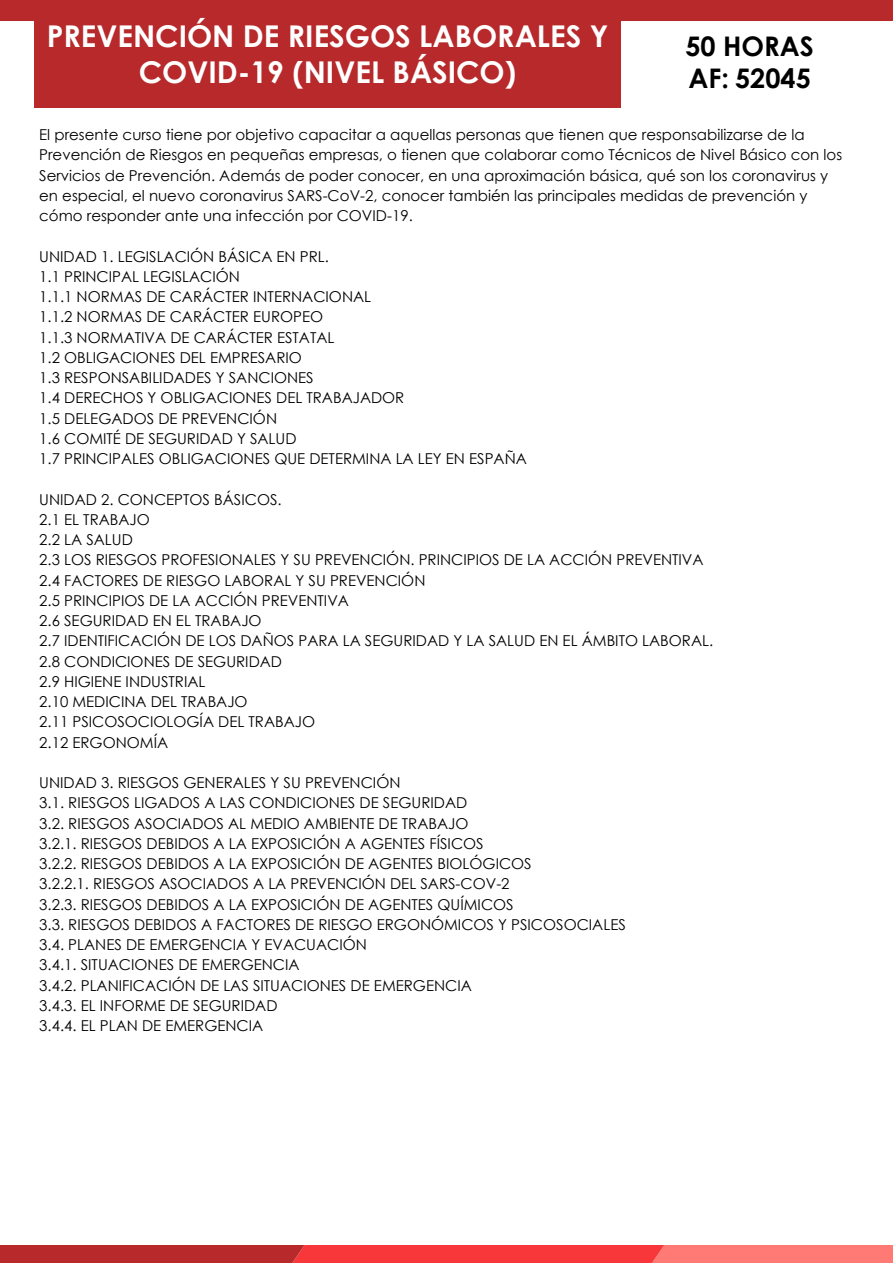
<style>
.page{position:relative;width:893px;height:1263px;background:#fff}
.page>*{position:absolute;margin:0;border:0;box-sizing:border-box;transform-origin:0 0}
.t1{font:700 30px/36px "Century Gothic";color:#fff;text-align:center}
.t2{font:700 27px/32.4px "Century Gothic";color:#000}
.t3{font:15px/20.2px "Century Gothic";color:#000}
</style>
<div class="page">
<div style="left:0;top:0;width:893px;height:21px;background:#b7292b"></div>
<div style="left:34px;top:0;width:586px;height:107px;background:#b7292b"></div>
<svg style="left:0;top:1245px;width:893px;height:18px;background:#e34444"></svg>
<h1 class="t1" style="left:47px;top:17px;width:563px">PREVENCIÓN DE RIESGOS LABORALES Y<br>COVID-19 (NIVEL BÁSICO)</h1>
<h2 class="t2" style="left:685px;top:29px;width:130px">50 HORAS<br>AF: 52045</h2>
<p class="t3" style="left:39px;top:124px;width:804px">El presente curso tiene por objetivo capacitar a aquellas personas que tienen que responsabilizarse de la Prevención de Riesgos en pequeñas empresas, o tienen que colaborar como Técnicos de Nivel Básico con los Servicios de Prevención. Además de poder conocer, en una aproximación básica, qué son los coronavirus y en especial, el nuevo coronavirus SARS-CoV-2, conocer también las principales medidas de prevención y cómo responder ante una infección por COVID-19.</p>
<p class="t3" style="left:39px;top:246px;width:489px">UNIDAD 1. LEGISLACIÓN BÁSICA EN PRL.<br>1.1 PRINCIPAL LEGISLACIÓN<br>1.1.1 NORMAS DE CARÁCTER INTERNACIONAL<br>1.1.2 NORMAS DE CARÁCTER EUROPEO<br>1.1.3 NORMATIVA DE CARÁCTER ESTATAL<br>1.2 OBLIGACIONES DEL EMPRESARIO<br>1.3 RESPONSABILIDADES Y SANCIONES<br>1.4 DERECHOS Y OBLIGACIONES DEL TRABAJADOR<br>1.5 DELEGADOS DE PREVENCIÓN<br>1.6 COMITÉ DE SEGURIDAD Y SALUD<br>1.7 PRINCIPALES OBLIGACIONES QUE DETERMINA LA LEY EN ESPAÑA</p>
<p class="t3" style="left:39px;top:489px;width:675px">UNIDAD 2. CONCEPTOS BÁSICOS.<br>2.1 EL TRABAJO<br>2.2 LA SALUD<br>2.3 LOS RIESGOS PROFESIONALES Y SU PREVENCIÓN. PRINCIPIOS DE LA ACCIÓN PREVENTIVA 2.4 FACTORES DE RIESGO LABORAL Y SU PREVENCIÓN<br>2.5 PRINCIPIOS DE LA ACCIÓN PREVENTIVA<br>2.6 SEGURIDAD EN EL TRABAJO<br>2.7 IDENTIFICACIÓN DE LOS DAÑOS PARA LA SEGURIDAD Y LA SALUD EN EL ÁMBITO LABORAL.<br>2.8 CONDICIONES DE SEGURIDAD<br>2.9 HIGIENE INDUSTRIAL<br>2.10 MEDICINA DEL TRABAJO<br>2.11 PSICOSOCIOLOGÍA DEL TRABAJO<br>2.12 ERGONOMÍA</p>
<p class="t3" style="left:39px;top:772px;width:588px">UNIDAD 3. RIESGOS GENERALES Y SU PREVENCIÓN<br>3.1. RIESGOS LIGADOS A LAS CONDICIONES DE SEGURIDAD<br>3.2. RIESGOS ASOCIADOS AL MEDIO AMBIENTE DE TRABAJO<br>3.2.1. RIESGOS DEBIDOS A LA EXPOSICIÓN A AGENTES FÍSICOS<br>3.2.2. RIESGOS DEBIDOS A LA EXPOSICIÓN DE AGENTES BIOLÓGICOS<br>3.2.2.1. RIESGOS ASOCIADOS A LA PREVENCIÓN DEL SARS-COV-2<br>3.2.3. RIESGOS DEBIDOS A LA EXPOSICIÓN DE AGENTES QUÍMICOS<br>3.3. RIESGOS DEBIDOS A FACTORES DE RIESGO ERGONÓMICOS Y PSICOSOCIALES 3.4. PLANES DE EMERGENCIA Y EVACUACIÓN<br>3.4.1. SITUACIONES DE EMERGENCIA<br>3.4.2. PLANIFICACIÓN DE LAS SITUACIONES DE EMERGENCIA<br>3.4.3. EL INFORME DE SEGURIDAD<br>3.4.4. EL PLAN DE EMERGENCIA</p>
</div>
